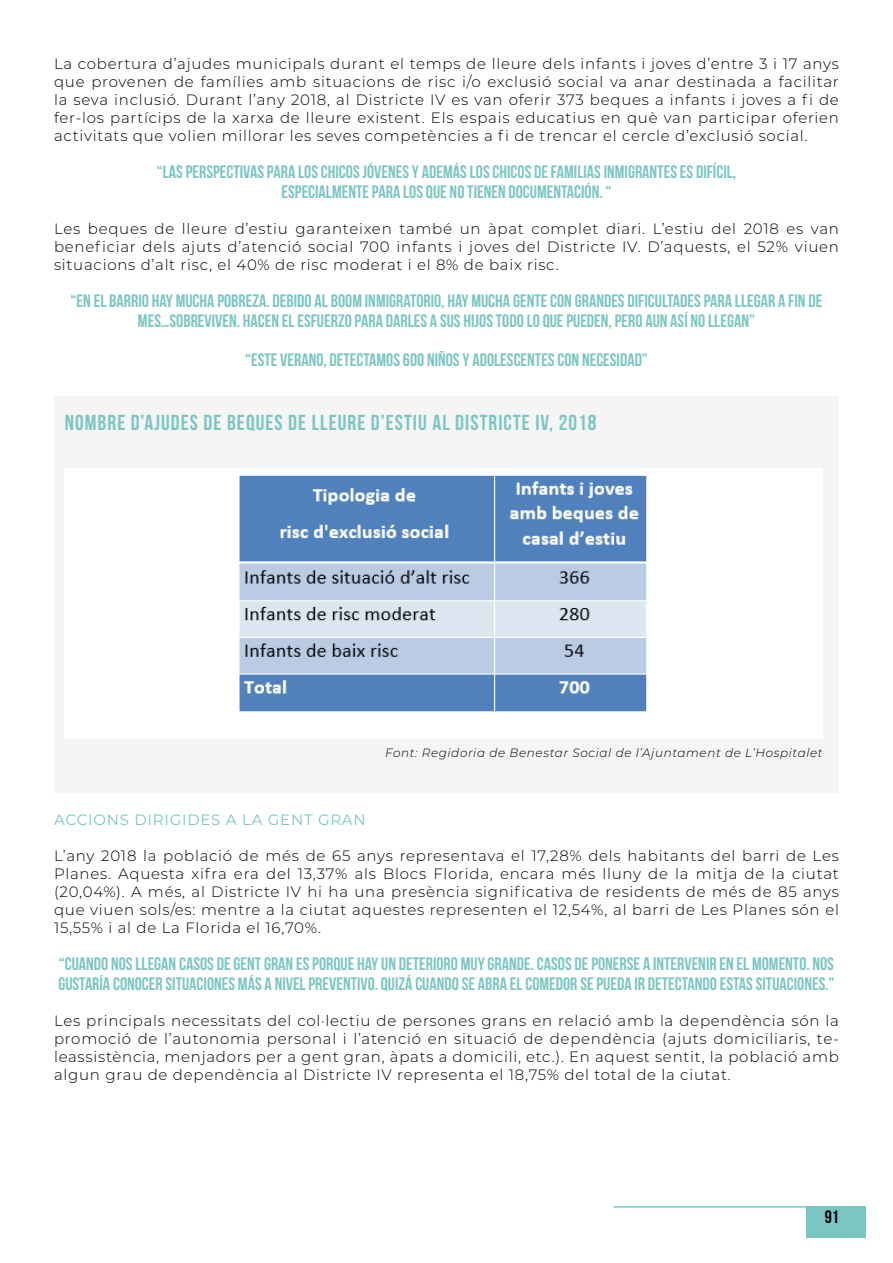
<style>
.page{position:relative;width:893px;height:1263px;background:#fff}
.page>*{position:absolute;margin:0;border:0;box-sizing:border-box;transform-origin:0 0}
.t1{font:700 21.75px "Bebas Neue";letter-spacing:.05em;color:#7bc6c3}
.t2{font:700 18px/19.5px "Bebas Neue";color:#7bc6c3;text-align:center}
.t3{font:700 18px "Bebas Neue";color:#000}
.t4{font:300 15px/18px "Montserrat";letter-spacing:.05em;color:#000;text-align:justify}
.t5{font:15px "Montserrat";letter-spacing:.05em;color:#7bc6c3}
.t6{font:italic 300 12px "Montserrat";letter-spacing:.05em;color:#000}
</style>
<div class="page">
<div style="left:806px;top:1206px;width:59px;height:31px;background:#7bc6c3"></div>
<hr style="left:613px;top:1206px;width:252px;height:2px;background:#7bc6c3">
<img style="left:239px;top:475px;width:408px;height:237px">
<p class="t4" style="left:54px;top:54px;width:786px">La cobertura d’ajudes municipals durant el temps de lleure dels infants i joves d’entre 3 i 17 anys que provenen de famílies amb situacions de risc i/o exclusió social va anar destinada a facilitar la seva inclusió. Durant l’any 2018, al Districte IV es van oferir 373 beques a infants i joves a fi de fer-los partícips de la xarxa de lleure existent. Els espais educatius en què van participar oferien activitats que volien millorar les seves competències a fi de trencar el cercle d’exclusió social.</p>
<p class="t2" style="left:157px;top:162px;width:581px">“LAS PERSPECTIVAS PARA LOS CHICOS JÓVENES Y ADEMÁS LOS CHICOS DE FAMILIAS INMIGRANTES ES DIFÍCIL,<br>ESPECIALMENTE PARA LOS QUE NO TIENEN DOCUMENTACIÓN. “</p>
<p class="t4" style="left:54px;top:219px;width:786px">Les beques de lleure d’estiu garanteixen també un àpat complet diari. L’estiu del 2018 es van beneficiar dels ajuts d’atenció social 700 infants i joves del Districte IV. D’aquests, el 52% viuen situacions d’alt risc, el 40% de risc moderat i el 8% de baix risc.</p>
<p class="t2" style="left:71px;top:291px;width:753px">“EN EL BARRIO HAY MUCHA POBREZA. DEBIDO AL BOOM INMIGRATORIO, HAY MUCHA GENTE CON GRANDES DIFICULTADES PARA LLEGAR A FIN DE<br>MES…SOBREVIVEN. HACEN EL ESFUERZO PARA DARLES A SUS HIJOS TODO LO QUE PUEDEN, PERO AUN ASÍ NO LLEGAN”</p>
<p class="t2" style="left:245px;top:349px;width:404px">“ESTE VERANO, DETECTAMOS 600 NIÑOS Y ADOLESCENTES CON NECESIDAD”</p>
<h1 class="t1" style="left:65px;top:411px;width:533px">NOMBRE D’AJUDES DE BEQUES DE LLEURE D’ESTIU AL DISTRICTE IV, 2018</h1>
<p class="t6" style="left:385px;top:745px;width:439px">Font: Regidoria de Benestar Social de l’Ajuntament de L’Hospitalet</p>
<p class="t5" style="left:54px;top:809px;width:313px">ACCIONS DIRIGIDES A LA GENT GRAN</p>
<p class="t4" style="left:54px;top:846px;width:786px">L’any 2018 la població de més de 65 anys representava el 17,28% dels habitants del barri de Les Planes. Aquesta xifra era del 13,37% als Blocs Florida, encara més lluny de la mitja de la ciutat (20,04%). A més, al Districte IV hi ha una presència significativa de residents de més de 85 anys que viuen sols/es: mentre a la ciutat aquestes representen el 12,54%, al barri de Les Planes són el 15,55% i al de La Florida el 16,70%.</p>
<p class="t2" style="left:58px;top:954px;width:778px;text-align:left">“CUANDO NOS LLEGAN CASOS DE GENT GRAN ES PORQUE HAY UN DETERIORO MUY GRANDE. CASOS DE PONERSE A INTERVENIR EN EL MOMENTO. NOS<br>GUSTARÍA CONOCER SITUACIONES MÁS A NIVEL PREVENTIVO. QUIZÁ CUANDO SE ABRA EL COMEDOR SE PUEDA IR DETECTANDO ESTAS SITUACIONES.”</p>
<p class="t4" style="left:54px;top:1011px;width:786px">Les principals necessitats del col·lectiu de persones grans en relació amb la dependència són la promoció de l’autonomia personal i l’atenció en situació de dependència (ajuts domiciliaris, te&shy;leassistència, menjadors per a gent gran, àpats a domicili, etc.). En aquest sentit, la població amb algun grau de dependència al Districte IV representa el 18,75% del total de la ciutat.</p>
<p class="t3" style="left:825px;top:1207px;width:16px">91</p>
</div>
